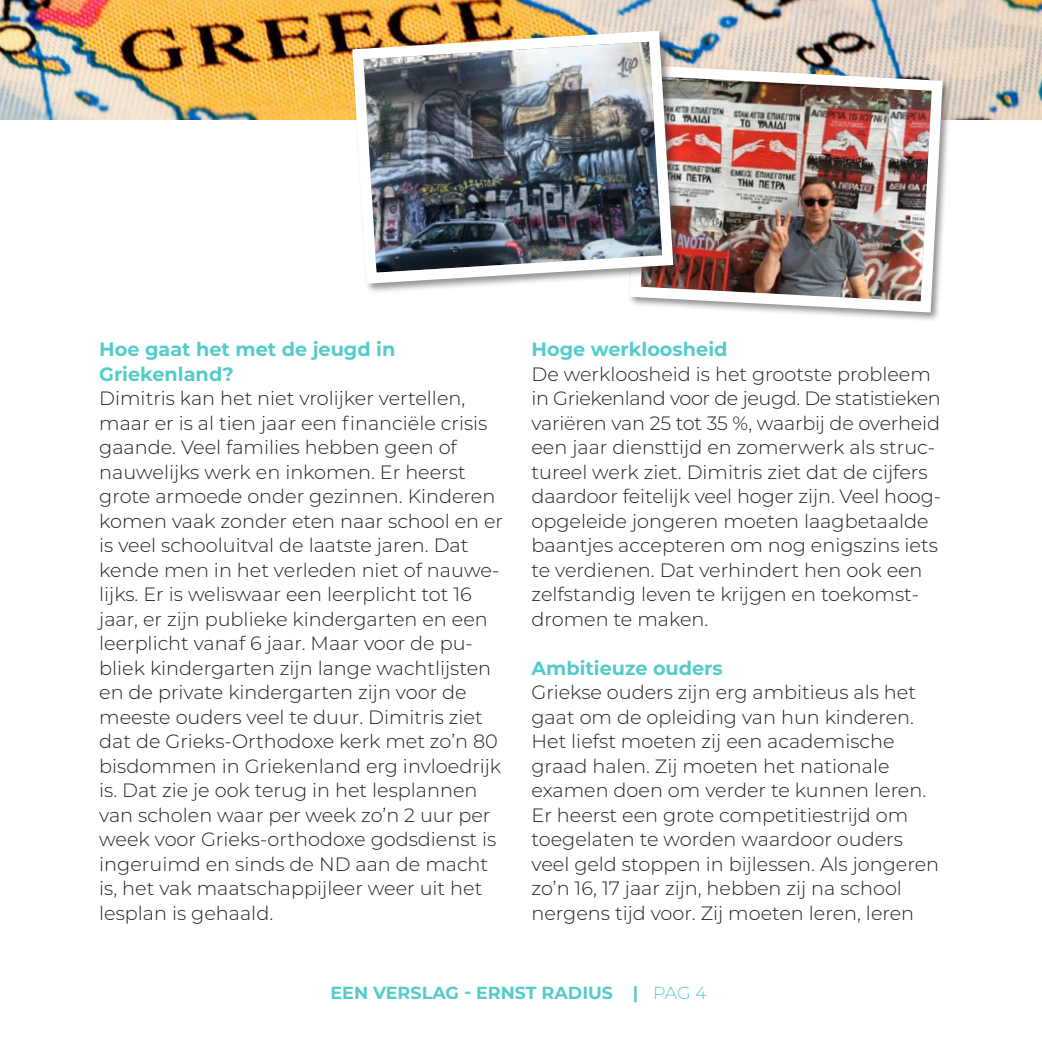
<style>
.page{position:relative;width:1042px;height:1042px;background:#fff}
.page>*{position:absolute;margin:0;border:0;box-sizing:border-box;transform-origin:0 0}
.plat{font:300 19.25px/24.5px "Montserrat";color:#231f20}
.kop{font:700 19.25px/24.5px "Montserrat";color:#55cbcb}
.t1{font:700 17.5px "Montserrat";color:#55cbcb}
.s1{font-weight:300}
</style>
<div class="page">
<img style="left:0;top:0;width:1042px;height:119px">
<div style="left:628px;top:63px;width:325px;height:260px;background:#231f20;opacity:.5"></div>
<img style="left:628px;top:60px;width:320px;height:258px">
<div style="left:350px;top:28px;width:334px;height:267px;background:#231f20;opacity:.5"></div>
<img style="left:347px;top:25px;width:332px;height:264px">
<p class="kop" style="left:99px;top:336px;width:298px">Hoe gaat het met de jeugd in<br>Griekenland?</p>
<p class="plat" style="left:99px;top:385px;width:405px">Dimitris kan het niet vrolijker vertellen, maar er is al tien jaar een financiële crisis gaande. Veel families hebben geen of nauwelijks werk en inkomen. Er heerst grote armoede onder gezinnen. Kinderen komen vaak zonder eten naar school en er is veel schooluitval de laatste jaren. Dat kende men in het verleden niet of nauwe&shy;lijks. Er is weliswaar een leerplicht tot 16 jaar, er zijn publieke kindergarten en een leerplicht vanaf 6 jaar. Maar voor de pu&shy;bliek kindergarten zijn lange wachtlijsten en de private kindergarten zijn voor de meeste ouders veel te duur. Dimitris ziet dat de Grieks-Orthodoxe kerk met zo’n 80 bisdommen in Griekenland erg invloedrijk is. Dat zie je ook terug in het lesplannen van scholen waar per week zo’n 2 uur per week voor Grieks-orthodoxe godsdienst is ingeruimd en sinds de ND aan de macht is, het vak maatschappijleer weer uit het lesplan is gehaald.</p>
<p class="kop" style="left:531px;top:336px;width:197px">Hoge werkloosheid</p>
<p class="plat" style="left:531px;top:361px;width:411px">De werkloosheid is het grootste probleem in Griekenland voor de jeugd. De statistieken variëren van 25 tot 35 %, waarbij de overheid een jaar diensttijd en zomerwerk als struc&shy;tureel werk ziet. Dimitris ziet dat de cijfers daardoor feitelijk veel hoger zijn. Veel hoog&shy;opgeleide jongeren moeten laagbetaalde baantjes accepteren om nog enigszins iets te verdienen. Dat verhindert hen ook een zelfstandig leven te krijgen en toekomst&shy;dromen te maken.</p>
<p class="kop" style="left:531px;top:654px;width:193px">Ambitieuze ouders</p>
<p class="plat" style="left:531px;top:679px;width:409px">Griekse ouders zijn erg ambitieus als het gaat om de opleiding van hun kinderen.<br>Het liefst moeten zij een academische graad halen. Zij moeten het nationale examen doen om verder te kunnen leren.<br>Er heerst een grote competitiestrijd om toegelaten te worden waardoor ouders veel geld stoppen in bijlessen. Als jongeren zo’n 16, 17 jaar zijn, hebben zij na school nergens tijd voor. Zij moeten leren, leren</p>
<p class="t1" style="left:330px;top:980px;width:377px">EEN VERSLAG - ERNST RADIUS | <span class="s1">PAG 4</span></p>
</div>
